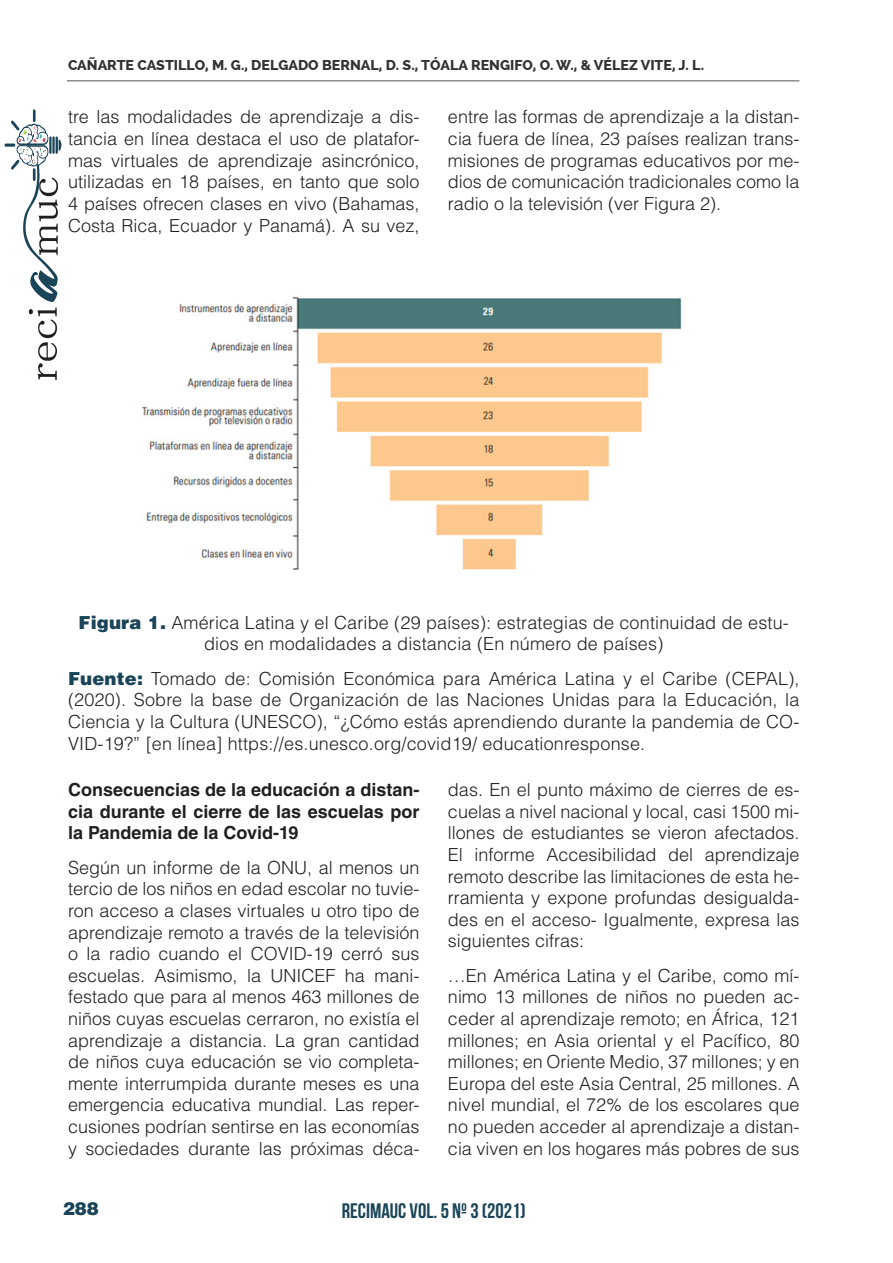
<style>
.page{position:relative;width:893px;height:1263px;background:#fff}
.page>*{position:absolute;margin:0;border:0;box-sizing:border-box;transform-origin:0 0}
.t1{font:700 21px "Bebas Neue";color:#1a4458}
.t2{font:300 18px/21.6px "Helvetica LT Std";color:#231f20;text-align:justify}
.t3{font:700 18px/21.6px "Helvetica LT Std";color:#231f20;text-align:justify}
.t4{font:900 18px "Helvetica LT Std";color:#1a4458}
.t5{font:800 14.25px "Raleway";color:#333}
.s1{font-weight:900;color:#1a4458}
</style>
<div class="page">
<hr style="left:67px;top:80px;width:732px;height:1px;background:#545557">
<svg style="left:5px;top:109px;width:57px;height:271px"></svg>
<img style="left:141px;top:297px;width:541px;height:273px">
<p class="t5" style="left:68px;top:57px;width:638px">CAÑARTE CASTILLO, M. G., DELGADO BERNAL, D. S., TÓALA RENGIFO, O. W., &amp; VÉLEZ VITE, J. L.</p>
<p class="t2" style="left:68px;top:106px;width:353px">tre las modalidades de aprendizaje a dis&shy;tancia en línea destaca el uso de platafor&shy;mas virtuales de aprendizaje asincrónico, utilizadas en 18 países, en tanto que solo 4 países ofrecen clases en vivo (Bahamas, Costa Rica, Ecuador y Panamá). A su vez,</p>
<p class="t2" style="left:448px;top:106px;width:353px">entre las formas de aprendizaje a la distan&shy;cia fuera de línea, 23 países realizan trans&shy;misiones de programas educativos por me&shy;dios de comunicación tradicionales como la radio o la televisión (ver Figura 2).</p>
<p class="t2" style="left:79px;top:611px;width:712px;text-align:center"><span class="s1">Figura 1.</span> América Latina y el Caribe (29 países): estrategias de continuidad de estu&shy;dios en modalidades a distancia (En número de países)</p>
<p class="t2" style="left:68px;top:667px;width:733px"><span class="s1">Fuente:</span> Tomado de: Comisión Económica para América Latina y el Caribe (CEPAL), (2020). Sobre la base de Organización de las Naciones Unidas para la Educación, la Ciencia y la Cultura (UNESCO), “¿Cómo estás aprendiendo durante la pandemia de CO-VID-19?” [en línea] https://es.unesco.org/covid19/ educationresponse.</p>
<p class="t3" style="left:68px;top:779px;width:353px">Consecuencias de la educación a distan&shy;cia durante el cierre de las escuelas por la Pandemia de la Covid-19</p>
<p class="t2" style="left:68px;top:856px;width:353px">Según un informe de la ONU, al menos un tercio de los niños en edad escolar no tuvie&shy;ron acceso a clases virtuales u otro tipo de aprendizaje remoto a través de la televisión o la radio cuando el COVID-19 cerró sus escuelas. Asimismo, la UNICEF ha mani&shy;festado que para al menos 463 millones de niños cuyas escuelas cerraron, no existía el aprendizaje a distancia. La gran cantidad de niños cuya educación se vio completa&shy;mente interrumpida durante meses es una emergencia educativa mundial. Las reper&shy;cusiones podrían sentirse en las economías y sociedades durante las próximas déca-</p>
<p class="t2" style="left:448px;top:779px;width:353px">das. En el punto máximo de cierres de es&shy;cuelas a nivel nacional y local, casi 1500 mi&shy;llones de estudiantes se vieron afectados.<br>El informe Accesibilidad del aprendizaje remoto describe las limitaciones de esta he&shy;rramienta y expone profundas desigualda&shy;des en el acceso- Igualmente, expresa las siguientes cifras:</p>
<p class="t2" style="left:448px;top:964px;width:353px">…En América Latina y el Caribe, como mí&shy;nimo 13 millones de niños no pueden ac&shy;ceder al aprendizaje remoto; en África, 121 millones; en Asia oriental y el Pacífico, 80 millones; en Oriente Medio, 37 millones; y en Europa del este Asia Central, 25 millones. A nivel mundial, el 72% de los escolares que no pueden acceder al aprendizaje a distan&shy;cia viven en los hogares más pobres de sus</p>
<p class="t4" style="left:63px;top:1197px;width:38px">288</p>
<p class="t1" style="left:342px;top:1199px;width:185px">RECIMAUC VOL. 5 Nº 3 (2021)</p>
</div>
